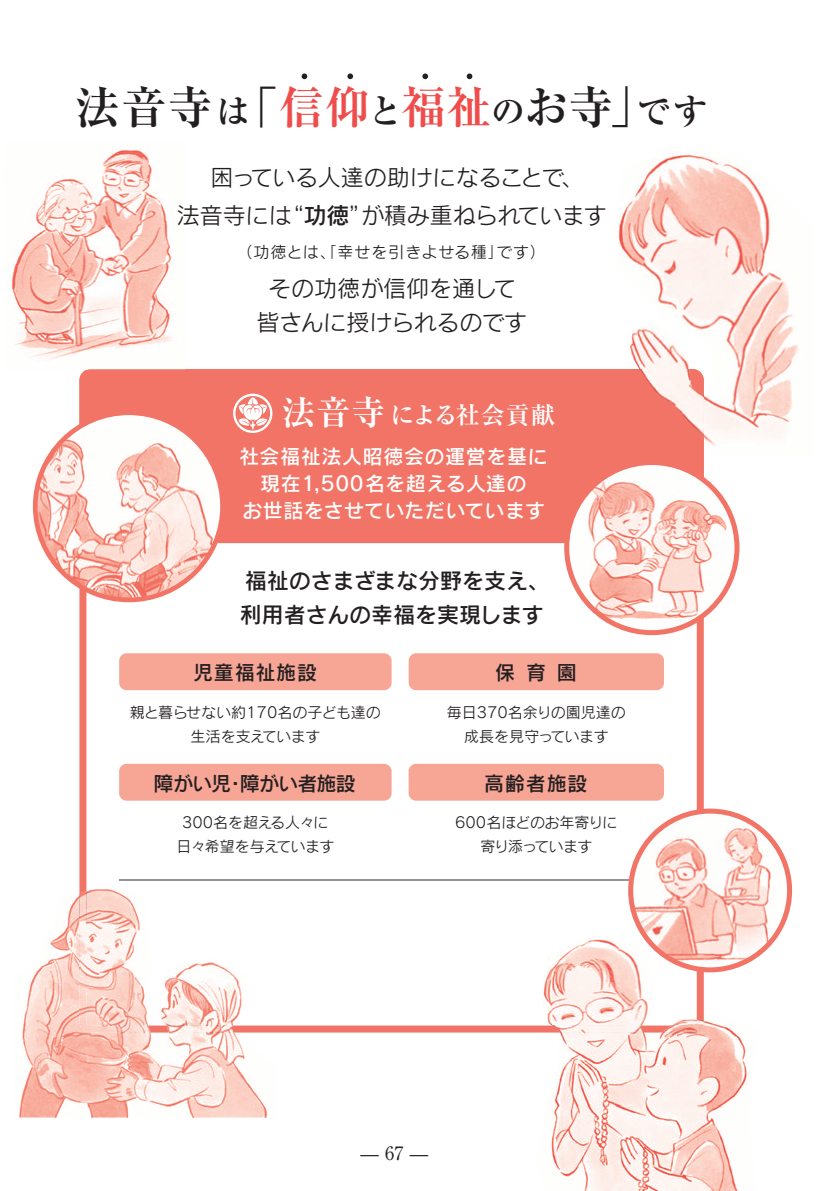
<style>
.page{position:relative;width:840px;height:1191px;background:#fff}
.page>*{position:absolute;margin:0;border:0;box-sizing:border-box;transform-origin:0 0}
.t1{font:700 45px "Ryumin Pr 6";letter-spacing:.02em;color:#231f20}
.t2{font:700 34px "Ryumin Pr 6";color:#231f20}
.t3{font:700 24px "Ryumin Pr 6";letter-spacing:-.02em;color:#fff}
.t4{font:23px/38px "Rodin Cattleya Pro M";letter-spacing:-.01em;color:#231f20}
.t5{font:22px/34px "Rodin Cattleya Pro DB";color:#231f20}
.t6{font:20px/27px "Rodin Cattleya Pro DB";letter-spacing:.03em;color:#fff;text-align:center}
.t7{font:20px "Rodin Cattleya Pro DB";letter-spacing:.04em;color:#231f20}
.t8{font:20px "Rodin Cattleya Pro DB";letter-spacing:-.04em;color:#231f20}
.t9{font:18.4px "Ryumin Pro";color:#231f20}
.t10{font:16px "Rodin Cattleya Pro M";letter-spacing:.05em;color:#231f20}
.t11{font:15px/24px "Rodin Cattleya Pro M";letter-spacing:-.015em;color:#231f20;text-align:center}
.t12{font:15px/24px "Rodin Cattleya Pro M";letter-spacing:-.045em;color:#231f20;text-align:center}
.s1{font-size:34px}
.s2{color:#ef4d4b}
.s3{font-family:"Rodin Cattleya Pro DB"}
</style>
<div class="page">
<svg style="left:79px;top:370px;width:624px;height:662px"></svg>
<div style="left:79px;top:369px;width:624px;height:174px;background:#f27466;border-radius:11px"></div>
<hr style="left:119px;top:879px;width:544px;height:2px;background:#939598">
<svg style="left:33px;top:410px;width:192px;height:192px"></svg>
<svg style="left:564px;top:460px;width:175px;height:175px"></svg>
<svg style="left:627px;top:808px;width:164px;height:164px"></svg>
<img style="left:12px;top:150px;width:161px;height:211px">
<img style="left:87px;top:369px;width:98px;height:1px">
<img style="left:618px;top:152px;width:181px;height:304px">
<img style="left:639px;top:369px;width:64px;height:67px">
<img style="left:535px;top:1015px;width:215px;height:176px">
<img style="left:540px;top:934px;width:156px;height:91px">
<img style="left:552px;top:1020px;width:151px;height:12px">
<img style="left:19px;top:893px;width:257px;height:224px">
<img style="left:86px;top:885px;width:160px;height:140px">
<img style="left:79px;top:891px;width:155px;height:141px">
<div style="left:119px;top:653px;width:272px;height:37px;background:#f7a595;border-radius:7px"></div>
<div style="left:119px;top:764px;width:272px;height:36px;background:#f7a595;border-radius:7px"></div>
<div style="left:408px;top:653px;width:255px;height:37px;background:#f7a595;border-radius:7px"></div>
<div style="left:408px;top:764px;width:255px;height:36px;background:#f7a595;border-radius:7px"></div>
<svg style="left:233px;top:394px;width:39px;height:39px"></svg>
<svg style="left:301px;top:73px;width:6px;height:6px"></svg>
<svg style="left:347px;top:73px;width:6px;height:6px"></svg>
<svg style="left:422px;top:73px;width:6px;height:6px"></svg>
<svg style="left:466px;top:73px;width:6px;height:6px"></svg>
<h1 class="t1" style="left:75px;top:71px;width:176px">法音寺<span class="s1">は</span></h1>
<h1 class="t1" style="left:233px;top:71px;width:423px">「<span class="s2">信仰</span><span class="s1">と</span><span class="s2">福祉</span><span class="s1">の</span>お寺」</h1>
<h2 class="t2" style="left:636px;top:84px;width:72px">です</h2>
<h3 class="t4" style="left:360px;top:158px;width:247px;text-indent:-150px">困っている人達の助けになることで、が積み重ねられています</h3>
<h3 class="t4" style="left:177px;top:196px;width:116px">法音寺には</h3>
<h3 class="t4" style="left:280px;top:196px;width:93px">“<span class="s3">功徳</span>”</h3>
<p class="t10" style="left:236px;top:241px;width:269px">（功徳とは、「幸せを引きよせる種」</p>
<h3 class="t4" style="left:256px;top:271px;width:272px;line-height:34px;text-align:center">その功徳が信仰を通して皆さんに授けられるのです</h3>
<p class="t10" style="left:496px;top:241px;width:51px">です(</p>
<h3 class="t3" style="left:281px;top:396px;width:274px"><span class="s1">法音寺</span>による社会貢献</h3>
<h3 class="t6" style="left:239px;top:442px;width:310px">社会福祉法人昭徳会の運営を基に現在1,500名を超える人達の<br>お世話をさせていただいています</h3>
<h3 class="t5" style="left:239px;top:563px;width:311px">福祉のさまざまな分野を支え、利用者さんの幸福を実現します</h3>
<h3 class="t7" style="left:193px;top:659px;width:126px">児童福祉施設</h3>
<h3 class="t7" style="left:495px;top:659px;width:52px">保育</h3>
<h3 class="t7" style="left:556px;top:659px;width:21px">園</h3>
<p class="t11" style="left:130px;top:699px;width:252px">親と暮らせない約170名の子ども達の生活を支えています</p>
<p class="t11" style="left:446px;top:699px;width:180px">毎日370名余りの園児達の成長を見守っています</p>
<h3 class="t8" style="left:153px;top:770px;width:203px">障がい児障がい者施設</h3>
<h3 class="t7" style="left:225px;top:770px;width:21px">・</h3>
<h3 class="t7" style="left:484px;top:770px;width:105px">高齢者施設</h3>
<p class="t11" style="left:176px;top:810px;width:160px">300名を超える人々に日々希望を与えています</p>
<p class="t12" style="left:455px;top:810px;width:163px">600名ほどのお年寄りに寄り添っています</p>
<p class="t9" style="left:360px;top:1139px;width:69px">— 67 —</p>
</div>
